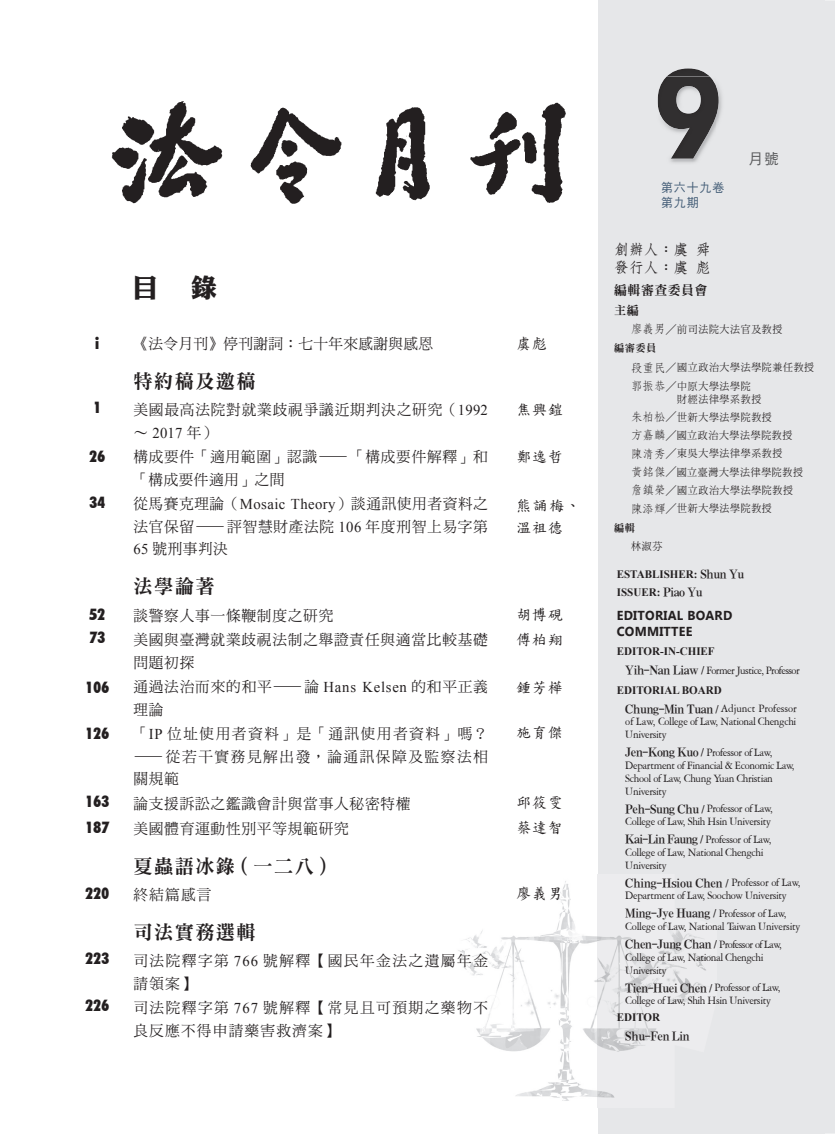
<style>
.page{position:relative;width:837px;height:1134px;background:#fff}
.page>*{position:absolute;margin:0;border:0;box-sizing:border-box;transform-origin:0 0}
.t1{font:900 27px "M Sung Gold HK";color:#231f20}
.t2{font:19.5px "DFN Ming XB HKP BF";letter-spacing:.08em;color:#231f20}
.t3{font:900 condensed 15.75px/23.1px "Futura BT";letter-spacing:.025em;color:#231f20}
.t4{font:15px/22.5px "DF Ming Std W5";letter-spacing:.05em;color:#231f20}
.t5{font:15px/22.5px "DF Ming Std W5";letter-spacing:.1em;color:#231f20}
.t6{font:15px/22.5px "DF Kai Shu SB Estd BF";letter-spacing:.08em;color:#231f20}
.t7{font:15px/22.5px "DF Ming Std W5";letter-spacing:.1em;color:#231f20;scale:2 1}
.t8{font:15px "DF Ming Std W5";letter-spacing:.02em;color:#231f20}
.t9{font:15px "Times Ext Roman";color:#231f20}
.t10{font:700 14.85px/18.8px "AR Fang Song B5";color:#231f20}
.t11{font:14.7px "DF Hei Std W5";color:#57585a;scale:.96 1}
.t12{font:13.2px "DFN Ming XB HK BF";letter-spacing:.04em;color:#231f20}
.t13{font:700 13.05px/16px "Lao UI";letter-spacing:.02em;color:#231f20}
.t14{font:12.45px "DFN Ming XB HK BF";color:#231f20}
.t15{font:12.3px/14.9px "DF Hei Std W5";letter-spacing:.08em;color:#415b75;scale:.96 1}
.t16{font:12px/13px "American Garamond BT";letter-spacing:-.03em;color:#231f20;scale:.94 1}
.t17{font:12px "American Garamond BT";letter-spacing:-.05em;color:#231f20;scale:.94 1}
.t18{font:700 11.4px/18.3px "Times New Roman";color:#231f20}
.t19{font:11.4px "AR Roman 1 Heavy Euro";letter-spacing:-.015em;color:#231f20;scale:.94 1}
.t20{font:10.5px/18.1px "DF Ming Std W5";letter-spacing:.06em;color:#231f20;scale:.95 1}
.t21{font:10.5px "DFN Ming XB HK BF";letter-spacing:.04em;color:#231f20}
.s1{font-family:"Times Ext Roman"}
.s2{font-family:"DF Ming Std W5"}
.s3{font-family:"DF Fang Song Std W4";font-size:11.7px}
.s4{font-family:"DF Kai Shu SB Estd BF";font-size:11.7px}
.s5{font-family:"DF Kai Shu SB Estd BF";font-size:11.25px}
.s6{font-family:"AR Roman 1 Heavy Euro";font-weight:400}
.s7{font-family:"AR Roman 1 Heavy Euro";font-size:11.4px}
.s8{font-family:"American Garamond BT";font-size:12px}
</style>
<div class="page">
<div style="left:597px;top:0;width:237px;height:1134px;background:#e6e7e9"></div>
<img style="left:458px;top:881px;width:253px;height:220px">
<img style="left:111px;top:101px;width:455px;height:103px">
<img style="left:718px;top:86px;width:4px;height:35px">
<img style="left:670px;top:159px;width:28px;height:4px">
<img style="left:666px;top:68px;width:44px;height:9px">
<img style="left:657px;top:77px;width:56px;height:34px">
<img style="left:715px;top:83px;width:3px;height:46px">
<img style="left:659px;top:81px;width:56px;height:78px">
<svg style="left:834px;top:0;width:1px;height:13px"></svg>
<svg style="left:834px;top:1121px;width:1px;height:13px"></svg>
<h3 class="t3" style="left:95px;top:332px;width:6px">i</h3>
<h3 class="t3" style="left:93px;top:396px;width:9px">1</h3>
<h3 class="t3" style="left:89px;top:444px;width:17px">26</h3>
<h3 class="t3" style="left:89px;top:490px;width:17px">34</h3>
<h3 class="t3" style="left:89px;top:603px;width:17px">52<br>73</h3>
<h3 class="t3" style="left:85px;top:676px;width:25px">106</h3>
<h3 class="t3" style="left:85px;top:721px;width:25px">126</h3>
<h3 class="t3" style="left:85px;top:789px;width:25px;line-height:25.2px">163<br>187</h3>
<h3 class="t3" style="left:85px;top:882px;width:25px">220</h3>
<h3 class="t3" style="left:85px;top:947px;width:25px">223</h3>
<h3 class="t3" style="left:85px;top:993px;width:25px">226</h3>
<h1 class="t1" style="left:131px;top:268px;width:88px">目 錄</h1>
<p class="t8" style="left:133px;top:335px;width:301px">《法令月刊》停刊謝詞：七十年來感謝與感恩</p>
<h2 class="t2" style="left:133px;top:371px;width:124px">特約稿及邀稿</h2>
<p class="t4" style="left:133px;top:398px;width:356px">美國最高法院對就業歧視爭議近期判決之研究（<span class="s1">1992</span></p>
<p class="t9" style="left:133px;top:422px;width:85px"><span class="s2">∼</span> 2017 <span class="s2">年）</span></p>
<p class="t4" style="left:133px;top:445px;width:356px">構成要件「適用範圍」認識—「構成要件解釋」和「構成要件適用」之間</p>
<p class="t4" style="left:133px;top:492px;width:356px;text-align:justify">從馬賽克理論（<span class="s1">Mosaic Theory</span>）談通訊使用者資料之法官保留—評智慧財產法院 <span class="s1">106</span> 年度刑智上易字第<span class="s1">65</span> 號刑事判決</p>
<h2 class="t2" style="left:133px;top:577px;width:83px">法學論著</h2>
<p class="t4" style="left:133px;top:603px;width:356px;line-height:24.6px">談警察人事一條鞭制度之研究<br>美國與臺灣就業歧視法制之舉證責任與適當比較基礎</p>
<p class="t4" style="left:133px;top:650px;width:356px;line-height:24.6px">問題初探<br>通過法治而來的和平—論 <span class="s1">Hans Kelsen</span> 的和平正義</p>
<p class="t5" style="left:133px;top:697px;width:356px;line-height:24.6px">理論<br>「<span class="s1">IP</span> 位址使用者資料」是「通訊使用者資料」嗎？</p>
<p class="t7" style="left:133px;top:745px;width:179px">—從若干實務見解出發，論通訊保障及監察法相關規範</p>
<p class="t4" style="left:133px;top:791px;width:279px;line-height:24.6px">論支援訴訟之鑑識會計與當事人秘密特權美國體育運動性別平等規範研究</p>
<h2 class="t2" style="left:133px;top:856px;width:194px">夏蟲語冰錄 ( 一二八 )</h2>
<p class="t4" style="left:133px;top:883px;width:80px">終結篇感言</p>
<h2 class="t2" style="left:133px;top:922px;width:124px">司法實務選輯</h2>
<p class="t5" style="left:133px;top:949px;width:356px">司法院釋字第 <span class="s1">766</span> 號解釋【國民年金法之遺屬年金請領案】</p>
<p class="t5" style="left:133px;top:996px;width:356px">司法院釋字第 <span class="s1">767</span> 號解釋【常見且可預期之藥物不良反應不得申請藥害救濟案】</p>
<p class="t6" style="left:516px;top:332px;width:32px">虞彪</p>
<p class="t6" style="left:516px;top:398px;width:48px">焦興鎧</p>
<p class="t6" style="left:516px;top:446px;width:48px">鄭逸哲</p>
<p class="t6" style="left:516px;top:494px;width:65px">熊誦梅、溫祖德</p>
<p class="t6" style="left:516px;top:601px;width:48px;line-height:25.5px">胡博硯傅柏翔</p>
<p class="t6" style="left:516px;top:676px;width:48px">鍾芳樺</p>
<p class="t6" style="left:516px;top:721px;width:48px">施育傑</p>
<p class="t6" style="left:516px;top:790px;width:48px;line-height:24.6px">邱筱雯蔡達智</p>
<p class="t6" style="left:516px;top:882px;width:48px">廖義男</p>
<p class="t15" style="left:660px;top:180px;width:67px">第六十九卷第九期</p>
<p class="t11" style="left:748px;top:151px;width:32px">月號</p>
<p class="t10" style="left:614px;top:240px;width:98px">創辦人：虞 舜發行人：虞 彪</p>
<p class="t12" style="left:614px;top:284px;width:95px">編輯審查委員會</p>
<p class="t14" style="left:614px;top:304px;width:26px">主編</p>
<p class="t20" style="left:631px;top:320px;width:161px"><span class="s3">廖義男</span><span class="s4">／</span>前司法院大法官及教授</p>
<p class="t21" style="left:614px;top:343px;width:43px">編審委員</p>
<p class="t20" style="left:631px;top:358px;width:194px"><span class="s3">段重民</span><span class="s5">／</span>國立政治大學法學院兼任教授<span class="s3">郭振恭</span><span class="s4">／</span>中原大學法學院</p>
<p class="t20" style="left:631px;top:390px;width:182px;text-indent:46px">財經法律學系教授<br><span class="s3">朱柏松</span><span class="s4">／</span>世新大學法學院教授<br><span class="s3">方嘉麟</span><span class="s4">／</span>國立政治大學法學院教授<span class="s3">陳清秀</span><span class="s4">／</span>東吳大學法律學系教授<br><span class="s3">黃銘傑</span><span class="s4">／</span>國立臺灣大學法律學院教授<span class="s3">詹鎮榮</span><span class="s4">／</span>國立政治大學法學院教授<span class="s3">陳添輝</span><span class="s4">／</span>世新大學法學院教授</p>
<p class="t21" style="left:614px;top:522px;width:22px">編輯</p>
<p class="t20" style="left:631px;top:537px;width:34px">林淑芬</p>
<p class="t18" style="left:616px;top:564px;width:129px">ESTABLISHER: <span class="s6">Shun Yu<br></span>ISSUER: <span class="s6">Piao Yu</span></p>
<p class="t13" style="left:616px;top:607px;width:117px">EDITORIAL BOARD<br>COMMITTEE</p>
<p class="t18" style="left:616px;top:642px;width:99px">EDITOR-IN-CHIEF</p>
<p class="t17" style="left:625px;top:663px;width:187px"><span class="s7">Yih-Nan Liaw /</span> Former Justice, Professor</p>
<p class="t18" style="left:616px;top:680px;width:106px">EDITORIAL BOARD</p>
<p class="t16" style="left:625px;top:702px;width:184px;text-align:justify"><span class="s7">Chung-Min Tuan /</span> Adjunct Professor of Law, College of Law, National Chengchi University</p>
<p class="t16" style="left:625px;top:745px;width:182px"><span class="s7">Jen-Kong Kuo /</span> Professor of Law,<br>Department of Financial &amp; Economic Law,<br>School of Law, Chung Yuan Christian<br>University</p>
<p class="t16" style="left:625px;top:802px;width:158px"><span class="s7">Peh-Sung Chu /</span> Professor of Law,<br>College of Law, Shih Hsin University</p>
<p class="t16" style="left:625px;top:832px;width:157px"><span class="s7">Kai-Lin Faung /</span> Professor of Law,<br>College of Law, National Chengchi<br>University</p>
<p class="t19" style="left:625px;top:877px;width:188px">Ching-Hsiou Chen / <span class="s8">Professor of Law,</span></p>
<p class="t16" style="left:625px;top:887px;width:173px;line-height:17.5px">Department of Law, Soochow University<br><span class="s7">Ming-Jye Huang /</span> Professor of Law,</p>
<p class="t16" style="left:625px;top:917px;width:188px;line-height:17.5px">College of Law, National Taiwan University<br><span class="s7">Chen-Jung Chan /</span> Professor of Law,</p>
<p class="t16" style="left:625px;top:950px;width:148px">College of Law, National Chengchi<br>University</p>
<p class="t16" style="left:625px;top:981px;width:167px"><span class="s7">Tien-Huei Chen /</span> Professor of Law,<br>College of Law, Shih Hsin University</p>
<p class="t18" style="left:616px;top:1008px;width:45px">EDITOR</p>
<p class="t19" style="left:625px;top:1030px;width:70px">Shu-Fen Lin</p>
</div>
